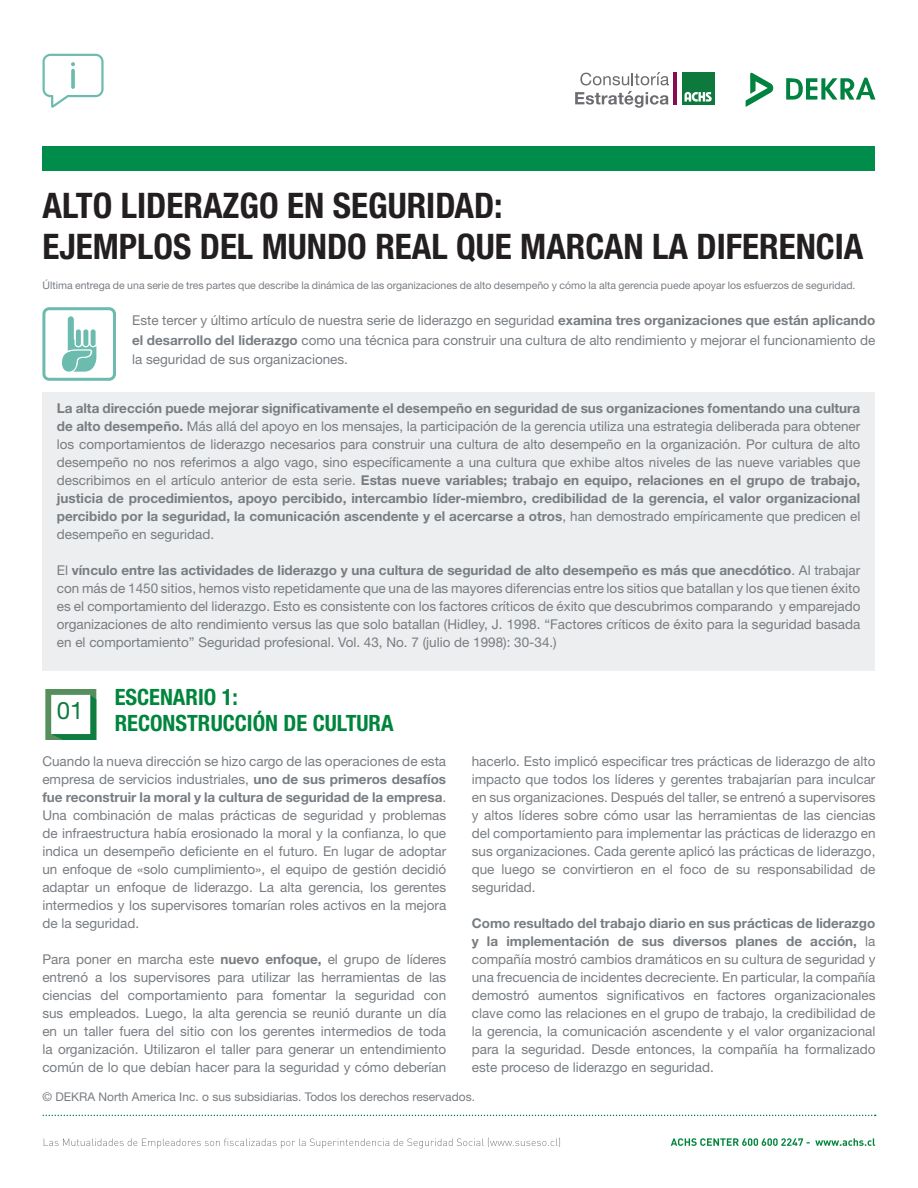
<style>
.page{position:relative;width:918px;height:1188px;background:#fff}
.page>*{position:absolute;margin:0;border:0;box-sizing:border-box;transform-origin:0 0}
.t1{font:700 condensed 35.25px "Helvetica Neue LT Std";color:#231f20}
.t2{font:24px "Helvetica Neue LT Std";color:#0d7e3f}
.t3{font:700 condensed 22.5px "Helvetica Neue LT Std";color:#00853d}
.t4{font:13.5px/18px "Helvetica Neue LT Std";color:#787d82;text-align:justify}
.t5{font:12px "Helvetica Neue LT Std";color:#787d82}
.t6{font:10.5px "Helvetica Neue LT Std";color:#787d82}
.s1{font-weight:700}
</style>
<div class="page">
<div style="left:43px;top:392px;width:832px;height:279px;background:#eceeef"></div>
<svg style="left:43px;top:1115px;width:833px;height:1px"></svg>
<svg style="left:671px;top:1138px;width:204px;height:8px"></svg>
<svg style="left:44px;top:1138px;width:516px;height:10px"></svg>
<div style="left:43px;top:147px;width:832px;height:24px;background:#008c4a"></div>
<svg style="left:43px;top:54px;width:61px;height:54px"></svg>
<svg style="left:746px;top:73px;width:28px;height:34px"></svg>
<svg style="left:786px;top:78px;width:89px;height:22px"></svg>
<div style="left:682px;top:72px;width:32px;height:32px;background:#0d793d"></div>
<svg style="left:685px;top:92px;width:27px;height:10px"></svg>
<hr style="left:673px;top:72px;width:4px;height:32px;background:#860e52">
<svg style="left:580px;top:72px;width:89px;height:13px"></svg>
<svg style="left:575px;top:91px;width:94px;height:17px"></svg>
<div style="left:42px;top:307px;width:74px;height:74px;border:3px solid #6bbbae;border-radius:5px"></div>
<svg style="left:62px;top:316px;width:34px;height:56px"></svg>
<svg style="left:45px;top:689px;width:51px;height:51px"></svg>
<p class="t1" style="left:43px;top:184px;width:462px">ALTO LIDERAZGO EN SEGURIDAD:</p>
<p class="t1" style="left:43px;top:225px;width:823px">EJEMPLOS DEL MUNDO REAL QUE MARCAN LA DIFERENCIA</p>
<p class="t6" style="left:43px;top:279px;width:815px">Última entrega de una serie de tres partes que describe la dinámica de las organizaciones de alto desempeño y cómo la alta gerencia puede apoyar los esfuerzos de seguridad.</p>
<p class="t4" style="left:132px;top:311px;width:745px;line-height:19.2px">Este tercer y último artículo de nuestra serie de liderazgo en seguridad <span class="s1">examina tres organizaciones que están aplicando el desarrollo del liderazgo</span> como una técnica para construir una cultura de alto rendimiento y mejorar el funcionamiento de la seguridad de sus organizaciones.</p>
<p class="t4" style="left:57px;top:399px;width:805px"><span class="s1">La alta dirección puede mejorar significativamente el desempeño en seguridad de sus organizaciones fomentando una cultura de alto desempeño.</span> Más allá del apoyo en los mensajes, la participación de la gerencia utiliza una estrategia deliberada para obtener los comportamientos de liderazgo necesarios para construir una cultura de alto desempeño en la organización. Por cultura de alto desempeño no nos referimos a algo vago, sino específicamente a una cultura que exhibe altos niveles de las nueve variables que describimos en el artículo anterior de esta serie. <span class="s1">Estas nueve variables; trabajo en equipo, relaciones en el grupo de trabajo, justicia de procedimientos, apoyo percibido, intercambio líder-miembro, credibilidad de la gerencia, el valor organizacional percibido por la seguridad, la comunicación ascendente y el acercarse a otros</span>, han demostrado empíricamente que predicen el desempeño en seguridad.</p>
<p class="t4" style="left:57px;top:561px;width:805px">El <span class="s1">vínculo entre las actividades de liderazgo y una cultura de seguridad de alto desempeño es más que anecdótico</span>. Al trabajar con más de 1450 sitios, hemos visto repetidamente que una de las mayores diferencias entre los sitios que batallan y los que tienen éxito es el comportamiento del liderazgo. Esto es consistente con los factores críticos de éxito que descubrimos comparando y emparejado organizaciones de alto rendimiento versus las que solo batallan (Hidley, J. 1998. “Factores críticos de éxito para la seguridad basada en el comportamiento” Seguridad profesional. Vol. 43, No. 7 (julio de 1998): 30-34.)</p>
<p class="t3" style="left:115px;top:683px;width:125px">ESCENARIO 1:</p>
<p class="t3" style="left:115px;top:709px;width:280px">RECONSTRUCCIÓN DE CULTURA</p>
<p class="t4" style="left:42px;top:752px;width:405px">Cuando la nueva dirección se hizo cargo de las operaciones de esta empresa de servicios industriales, <span class="s1">uno de sus primeros desafíos fue reconstruir la moral y la cultura de seguridad de la empresa</span>.<br>Una combinación de malas prácticas de seguridad y problemas de infraestructura había erosionado la moral y la confianza, lo que indica un desempeño deficiente en el futuro. En lugar de adoptar un enfoque de «solo cumplimiento», el equipo de gestión decidió adaptar un enfoque de liderazgo. La alta gerencia, los gerentes intermedios y los supervisores tomarían roles activos en la mejora de la seguridad.</p>
<p class="t4" style="left:42px;top:950px;width:405px">Para poner en marcha este <span class="s1">nuevo enfoque,</span> el grupo de líderes entrenó a los supervisores para utilizar las herramientas de las ciencias del comportamiento para fomentar la seguridad con sus empleados. Luego, la alta gerencia se reunió durante un día en un taller fuera del sitio con los gerentes intermedios de toda la organización. Utilizaron el taller para generar un entendimiento común de lo que debían hacer para la seguridad y cómo deberían</p>
<p class="t2" style="left:57px;top:697px;width:28px">01</p>
<p class="t4" style="left:472px;top:752px;width:405px">hacerlo. Esto implicó especificar tres prácticas de liderazgo de alto impacto que todos los líderes y gerentes trabajarían para inculcar en sus organizaciones. Después del taller, se entrenó a supervisores y altos líderes sobre cómo usar las herramientas de las ciencias del comportamiento para implementar las prácticas de liderazgo en sus organizaciones. Cada gerente aplicó las prácticas de liderazgo, que luego se convirtieron en el foco de su responsabilidad de seguridad.</p>
<p class="t4" style="left:472px;top:914px;width:405px"><span class="s1">Como resultado del trabajo diario en sus prácticas de liderazgo y la implementación de sus diversos planes de acción,</span> la compañía mostró cambios dramáticos en su cultura de seguridad y una frecuencia de incidentes decreciente. En particular, la compañía demostró aumentos significativos en factores organizacionales clave como las relaciones en el grupo de trabajo, la credibilidad de la gerencia, la comunicación ascendente y el valor organizacional para la seguridad. Desde entonces, la compañía ha formalizado este proceso de liderazgo en seguridad.</p>
<p class="t5" style="left:43px;top:1089px;width:434px">© DEKRA North America Inc. o sus subsidiarias. Todos los derechos reservados.</p>
</div>
